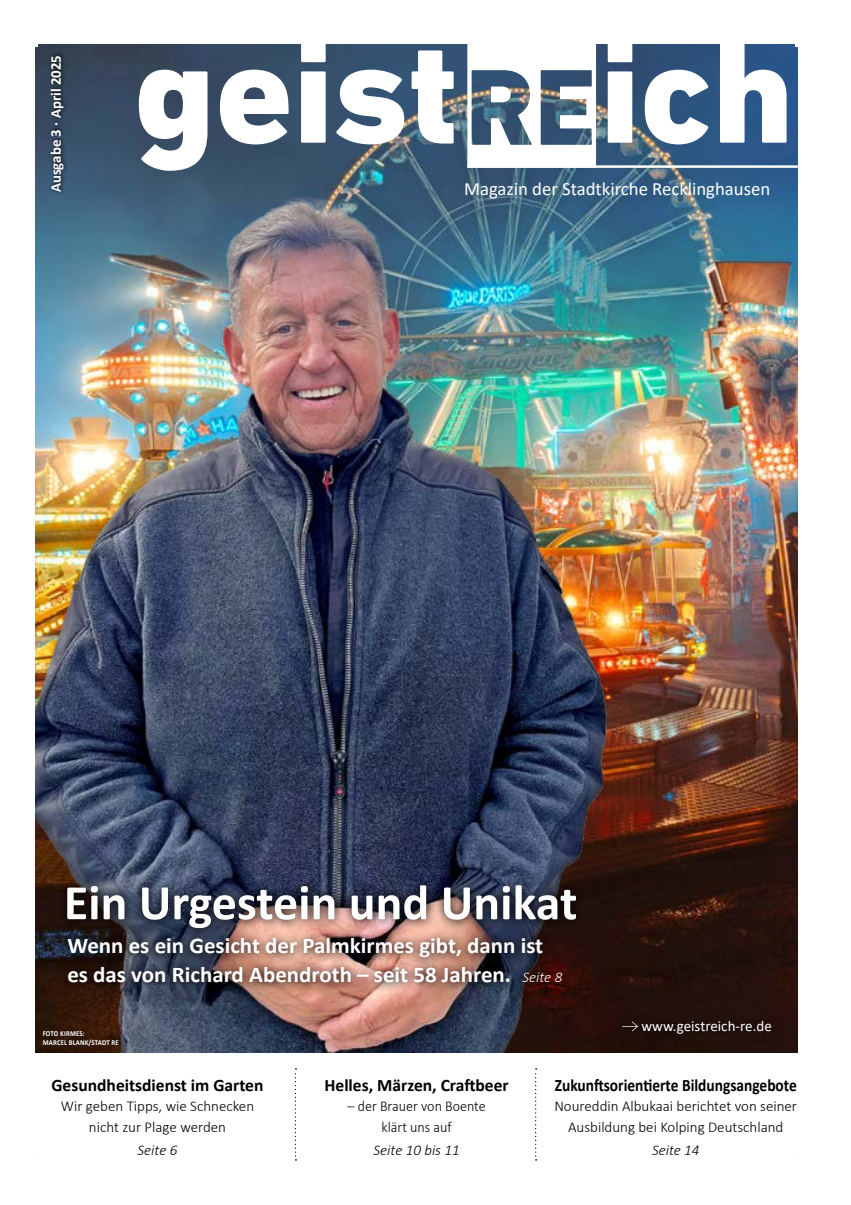
<style>
.page{position:relative;width:851px;height:1205px;background:#fff}
.page>*{position:absolute;margin:0;border:0;box-sizing:border-box;transform-origin:0 0}
.t1{font:700 50px "Calibri";color:#fff}
.t2{font:700 22.5px/28.8px "Calibri";color:#fff}
.t3{font:18.75px "Calibri";color:#fff}
.t4{font:700 17.5px "Calibri";color:#000}
.t5{font:700 17.5px "Calibri";color:#000;scale:.88 1}
.t6{font:300 15px/20.5px "Calibri";color:#000;text-align:center}
.t7{font:300 15px/20.5px "Calibri";color:#000;text-align:center;scale:.94 1}
.t8{font:italic 300 15px "Calibri";color:#000}
.t9{font:15px "Calibri";color:#fff}
.t10{font:700 14.88px "Calibri";color:#fff}
.t11{font:700 7.5px/8.8px "Calibri";letter-spacing:.03em;color:#fff;scale:.9 1}
.s1{font-weight:300;font-style:italic;font-size:15px}
</style>
<div class="page">
<img style="left:35px;top:44px;width:762px;height:1008px">
<svg style="left:295px;top:1068px;width:1px;height:92px"></svg>
<svg style="left:535px;top:1068px;width:1px;height:92px"></svg>
<hr style="left:467px;top:165px;width:330px;height:3px;background:#fff">
<svg style="left:139px;top:44px;width:647px;height:127px"></svg>
<svg style="left:467px;top:44px;width:129px;height:29px"></svg>
<div style="left:614px;top:1012px;width:166px;height:30px;background:#220f0b"></div>
<svg style="left:47px;top:51px;width:21px;height:22px"></svg>
<img style="left:35px;top:73px;width:685px;height:979px">
<img style="left:58px;top:876px;width:527px;height:116px">
<p class="t10" style="left:45px;top:192px;width:139px;rotate:-90deg">Ausgabe 3 · April 2025</p>
<p class="t3" style="left:464px;top:176px;width:307px">Magazin der Stadtkirche Recklinghausen</p>
<h1 class="t1" style="left:64px;top:867px;width:515px">Ein Urgestein und Unikat</h1>
<h2 class="t2" style="left:67px;top:931px;width:496px">Wenn es ein Gesicht der Palmkirmes gibt, dann ist es das von Richard Abendroth – seit 58 Jahren. <span class="s1">Seite 8</span></h2>
<p class="t11" style="left:43px;top:1029px;width:86px">FOTO KIRMES:<br>MARCEL BLANK/STADT RE</p>
<p class="t4" style="left:51px;top:1072px;width:213px">Gesundheitsdienst im Garten</p>
<p class="t6" style="left:61px;top:1095px;width:195px">Wir geben Tipps, wie Schnecken nicht zur Plage werden</p>
<p class="t8" style="left:137px;top:1140px;width:41px">Seite 6</p>
<p class="t4" style="left:324px;top:1072px;width:186px">Helles, Märzen, Craftbeer</p>
<p class="t7" style="left:347px;top:1095px;width:148px">– der Brauer von Boente klärt uns auf</p>
<p class="t8" style="left:373px;top:1140px;width:88px">Seite 10 bis 11</p>
<p class="t9" style="left:641px;top:1015px;width:132px">www.geistreich-re.de</p>
<p class="t5" style="left:554px;top:1072px;width:276px">Zukunftsorientierte Bildungsangebote</p>
<p class="t6" style="left:554px;top:1095px;width:244px">Noureddin Albukaai berichtet von seiner<br>Ausbildung bei Kolping Deutschland</p>
<p class="t8" style="left:652px;top:1140px;width:49px">Seite 14</p>
</div>
